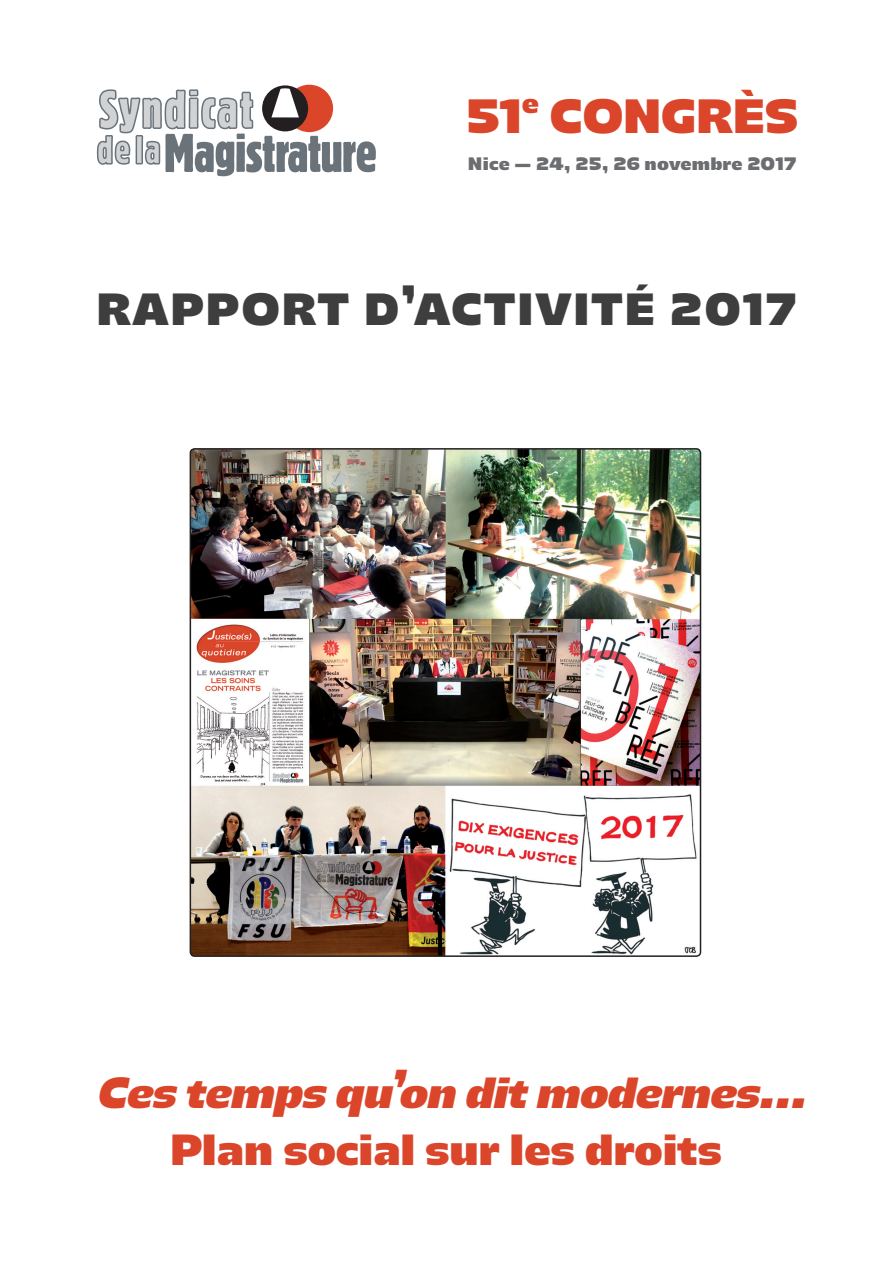
<style>
.page{position:relative;width:893px;height:1263px;background:#fff}
.page>*{position:absolute;margin:0;border:0;box-sizing:border-box;transform-origin:0 0}
.t1{font:48px "Majoris";letter-spacing:-.01em;color:#db462b}
.t2{font:45px "Majoris";letter-spacing:.04em;color:#3e3e3f}
.t3{font:italic 43.5px "Majoris";letter-spacing:-.025em;color:#db462b}
.t4{font:43.5px "Majoris";letter-spacing:-.01em;color:#db462b}
.t5{font:18px "Majoris";letter-spacing:.01em;color:#6c6d70}
</style>
<div class="page">
<div style="left:286px;top:85px;width:47px;height:47px;background:#db462b;border-radius:50%"></div>
<svg style="left:262px;top:85px;width:46px;height:46px"></svg>
<svg style="left:96px;top:88px;width:280px;height:88px"></svg>
<img style="left:190px;top:449px;width:508px;height:507px">
<div style="left:190px;top:448px;width:511px;height:509px;border:2px solid #231f20;border-radius:4px"></div>
<p class="t1" style="left:466px;top:87px;width:334px">51<sup>e</sup> congrès</p>
<p class="t5" style="left:468px;top:153px;width:330px">Nice — 24, 25, 26 novembre 2017</p>
<p class="t2" style="left:96px;top:283px;width:701px">Rapport d’activité 2017</p>
<p class="t3" style="left:99px;top:1067px;width:711px">Ces temps qu’on dit modernes...</p>
<p class="t4" style="left:170px;top:1123px;width:554px">Plan social sur les droits</p>
</div>
